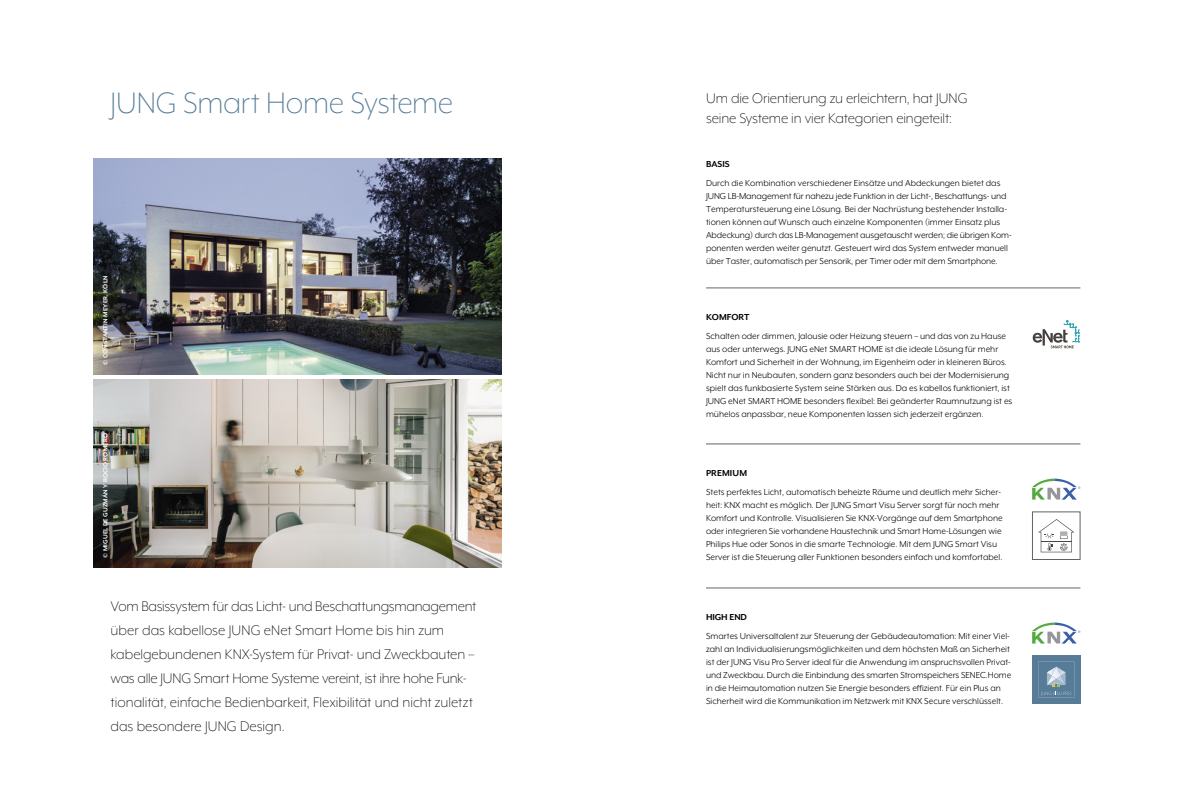
<style>
.page{position:relative;width:1191px;height:808px;background:#fff}
.page>*{position:absolute;margin:0;border:0;box-sizing:border-box;transform-origin:0 0}
.t1{font:300 34px "Mr Eaves XL Mod OT";letter-spacing:-.01em;color:#567c98}
.t2{font:300 16px/24px "Mr Eaves XL Mod OT";letter-spacing:-.005em;color:#000}
.t3{font:10px/13px "Mr Eaves XL Mod OT";color:#000}
.t4{font:700 10px "Mr Eaves XL Mod OT";color:#000}
.t5{font:700 7px "Mr Eaves XL Mod OT";letter-spacing:.02em;color:#fff}
</style>
<div class="page">
<hr style="left:706px;top:288px;width:374px;height:1px;background:#636363">
<hr style="left:706px;top:444px;width:374px;height:1px;background:#636363">
<hr style="left:706px;top:588px;width:374px;height:1px;background:#636363">
<svg style="left:1032px;top:320px;width:48px;height:28px"></svg>
<svg style="left:1032px;top:479px;width:48px;height:21px"></svg>
<svg style="left:1032px;top:622px;width:48px;height:21px"></svg>
<div style="left:1032px;top:512px;width:48px;height:48px;border:1px solid #636363"></div>
<svg style="left:1038px;top:519px;width:36px;height:33px"></svg>
<hr style="left:1041px;top:541px;width:30px;height:1px;background:#484848">
<img style="left:94px;top:159px;width:408px;height:215px">
<img style="left:94px;top:380px;width:408px;height:187px">
<div style="left:1032px;top:655px;width:48px;height:49px;background:#567c98"></div>
<svg style="left:1038px;top:661px;width:36px;height:37px"></svg>
<h1 class="t1" style="left:111px;top:85px;width:344px">JUNG Smart Home Systeme</h1>
<p class="t5" style="left:101px;top:365px;width:90px;rotate:-90deg">© CONSTANTIN MEYER, KÖLN</p>
<p class="t5" style="left:101px;top:557px;width:126px;rotate:-90deg">© MIGUEL DE GUZMÁN Y ROCÍO ROMERO</p>
<p class="t2" style="left:111px;top:594px;width:367px">Vom Basissystem für das Licht- und Beschattungsmanagement über das kabellose JUNG eNet Smart Home bis hin zum kabelgebundenen KNX-System für Privat- und Zweckbauten – was alle JUNG Smart Home Systeme vereint, ist ihre hohe Funk&shy;tionalität, einfache Bedienbarkeit, Flexibilität und nicht zuletzt das besondere JUNG Design.</p>
<h2 class="t2" style="left:706px;top:88px;width:263px;line-height:20px">Um die Orientierung zu erleichtern, hat JUNG seine Systeme in vier Kategorien eingeteilt:</h2>
<p class="t4" style="left:706px;top:159px;width:25px">BASIS</p>
<p class="t3" style="left:706px;top:176px;width:307px">Durch die Kombination verschiedener Einsätze und Abdeckungen bietet das JUNG LB-Management für nahezu jede Funktion in der Licht-, Beschattungs- und Temperatursteuerung eine Lösung. Bei der Nachrüstung bestehender Installa&shy;tionen können auf Wunsch auch einzelne Komponenten (immer Einsatz plus Abdeckung) durch das LB-Management ausgetauscht werden; die übrigen Kom&shy;ponenten werden weiter genutzt. Gesteuert wird das System entweder manuell über Taster, automatisch per Sensorik, per Timer oder mit dem Smartphone.</p>
<p class="t4" style="left:706px;top:311px;width:45px">KOMFORT</p>
<p class="t3" style="left:706px;top:329px;width:308px">Schalten oder dimmen, Jalousie oder Heizung steuern – und das von zu Hause aus oder unterwegs. JUNG eNet SMART HOME ist die ideale Lösung für mehr Komfort und Sicherheit in der Wohnung, im Eigenheim oder in kleineren Büros.<br>Nicht nur in Neubauten, sondern ganz besonders auch bei der Modernisierung spielt das funkbasierte System seine Stärken aus. Da es kabellos funktioniert, ist JUNG eNet SMART HOME besonders flexibel: Bei geänderter Raumnutzung ist es mühelos anpassbar, neue Komponenten lassen sich jederzeit ergänzen.</p>
<p class="t4" style="left:706px;top:467px;width:42px">PREMIUM</p>
<p class="t3" style="left:706px;top:485px;width:298px">Stets perfektes Licht, automatisch beheizte Räume und deutlich mehr Sicher&shy;heit: KNX macht es möglich. Der JUNG Smart Visu Server sorgt für noch mehr Komfort und Kontrolle. Visualisieren Sie KNX-Vorgänge auf dem Smartphone oder integrieren Sie vorhandene Haustechnik und Smart Home-Lösungen wie Philips Hue oder Sonos in die smarte Technologie. Mit dem JUNG Smart Visu Server ist die Steuerung aller Funktionen besonders einfach und komfortabel.</p>
<p class="t4" style="left:706px;top:611px;width:42px">HIGH END</p>
<p class="t3" style="left:706px;top:629px;width:307px">Smartes Universaltalent zur Steuerung der Gebäudeautomation: Mit einer Viel&shy;zahl an Individualisierungsmöglichkeiten und dem höchsten Maß an Sicherheit ist der JUNG Visu Pro Server ideal für die Anwendung im anspruchsvollen Privat&shy;und Zweckbau. Durch die Einbindung des smarten Stromspeichers SENEC.Home in die Heimautomation nutzen Sie Energie besonders effizient. Für ein Plus an Sicherheit wird die Kommunikation im Netzwerk mit KNX Secure verschlüsselt.</p>
</div>
